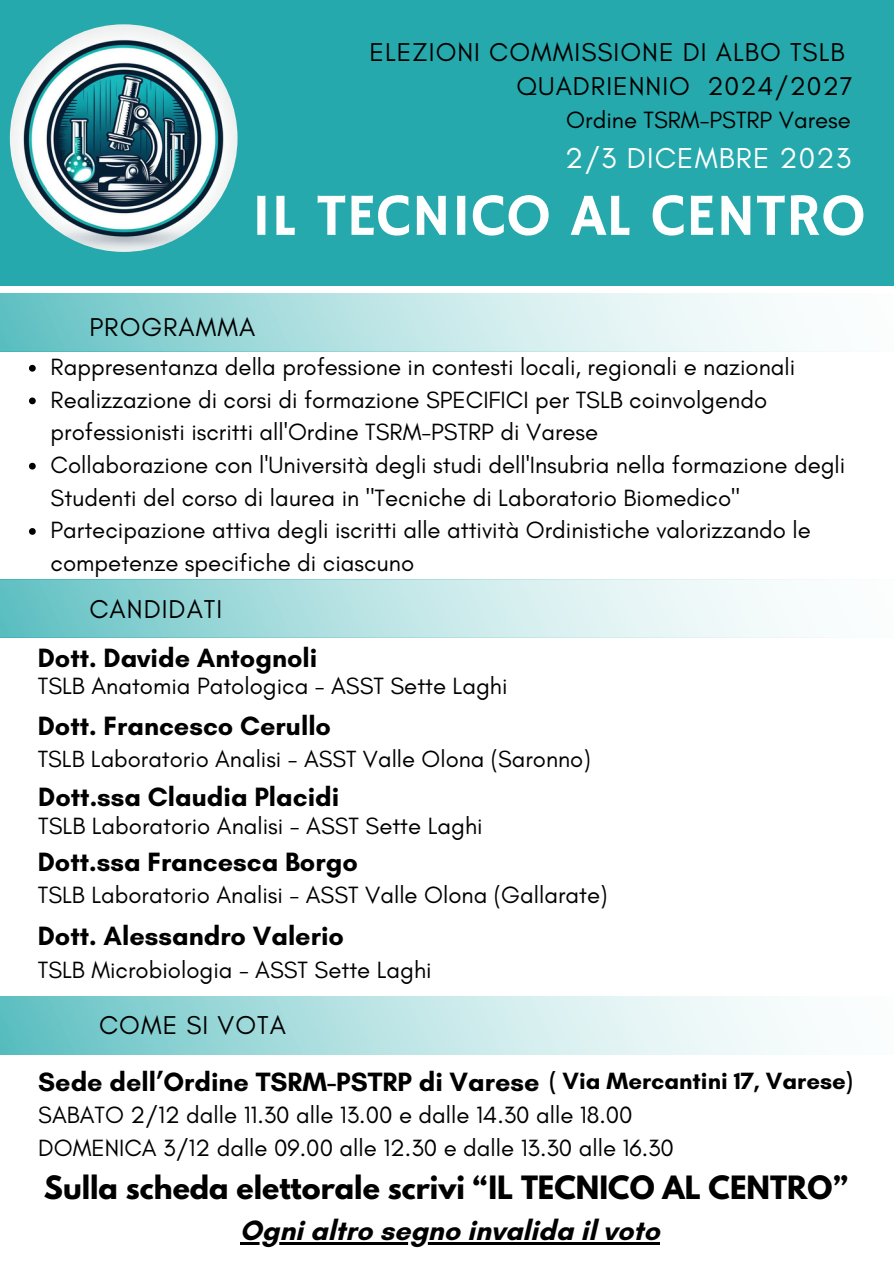
<style>
.page{position:relative;width:894px;height:1264px;background:#fff}
.page>*{position:absolute;margin:0;border:0;box-sizing:border-box;transform-origin:0 0}
.t1{font:60px "Hammersmith One";color:#fff}
.t2{font:29.4px "Glacial Indifference";letter-spacing:.04em;color:#fff}
.t3{font:700 28.5px "League Spartan";color:#000}
.t4{font:700 28.5px "Glacial Indifference";color:#000}
.t5{font:700 27px "Glacial Indifference";color:#000}
.t6{font:26.25px "Glacial Indifference";letter-spacing:.04em;color:#000}
.t7{font:24px/32.7px "Glacial Indifference";color:#000}
.t8{font:700 24px "Glacial Indifference";color:#000}
.t9{font:23.85px "Glacial Indifference";color:#000}
</style>
<div class="page">
<div style="left:0;top:0;width:893px;height:285px;background:#25a9ac"></div>
<svg style="left:0;top:294px;width:786px;height:57px;background:#b8e2e3"></svg>
<svg style="left:0;top:579px;width:847px;height:58px"></svg>
<svg style="left:0;top:996px;width:796px;height:58px;background:#b7e2e3"></svg>
<img style="left:10px;top:24px;width:227px;height:228px;border-radius:50%">
<svg style="left:29px;top:365px;width:7px;height:6px"></svg>
<svg style="left:29px;top:397px;width:7px;height:7px"></svg>
<svg style="left:29px;top:463px;width:7px;height:6px"></svg>
<svg style="left:29px;top:528px;width:7px;height:7px"></svg>
<hr style="left:240px;top:1241px;width:419px;height:3px;background:#000">
<p class="t6" style="left:369px;top:36px;width:476px">ELEZIONI COMMISSIONE DI ALBO TSLB</p>
<p class="t6" style="left:516px;top:70px;width:338px">QUADRIENNIO 2024/2027</p>
<p class="t7" style="left:566px;top:103px;width:286px">Ordine TSRM-PSTRP Varese</p>
<p class="t2" style="left:565px;top:140px;width:287px">2/3 DICEMBRE 2023</p>
<p class="t1" style="left:251px;top:181px;width:616px">IL TECNICO AL CENTRO</p>
<p class="t6" style="left:89px;top:311px;width:167px">PROGRAMMA</p>
<p class="t7" style="left:51px;top:350px;width:746px">Rappresentanza della professione in contesti locali, regionali e nazionali</p>
<p class="t7" style="left:51px;top:383px;width:718px">Realizzazione di corsi di formazione SPECIFICI per TSLB coinvolgendo professionisti iscritti all'Ordine TSRM-PSTRP di Varese</p>
<p class="t7" style="left:51px;top:448px;width:796px">Collaborazione con l'Università degli studi dell'Insubria nella formazione degli<br>Studenti del corso di laurea in "Tecniche di Laboratorio Biomedico"</p>
<p class="t7" style="left:51px;top:513px;width:761px">Partecipazione attiva degli iscritti alle attività Ordinistiche valorizzando le competenze specifiche di ciascuno</p>
<p class="t6" style="left:89px;top:592px;width:134px">CANDIDATI</p>
<p class="t5" style="left:38px;top:641px;width:281px">Dott. Davide Antognoli</p>
<p class="t7" style="left:38px;top:669px;width:471px">TSLB Anatomia Patologica - ASST Sette Laghi</p>
<p class="t5" style="left:38px;top:709px;width:295px">Dott. Francesco Cerullo</p>
<p class="t9" style="left:38px;top:744px;width:554px">TSLB Laboratorio Analisi - ASST Valle Olona (Saronno)</p>
<p class="t5" style="left:38px;top:780px;width:302px">Dott.ssa Claudia Placidi</p>
<p class="t7" style="left:38px;top:809px;width:446px">TSLB Laboratorio Analisi - ASST Sette Laghi</p>
<p class="t5" style="left:38px;top:845px;width:321px">Dott.ssa Francesca Borgo</p>
<p class="t7" style="left:38px;top:878px;width:571px">TSLB Laboratorio Analisi - ASST Valle Olona (Gallarate)</p>
<p class="t5" style="left:38px;top:919px;width:307px">Dott. Alessandro Valerio</p>
<p class="t7" style="left:38px;top:953px;width:395px">TSLB Microbiologia - ASST Sette Laghi</p>
<p class="t6" style="left:99px;top:1009px;width:188px">COME SI VOTA</p>
<p class="t5" style="left:38px;top:1065px;width:502px">Sede dell’Ordine TSRM-PSTRP di Varese</p>
<p class="t8" style="left:549px;top:1066px;width:304px">( Via Mercantini 17, Varese)</p>
<p class="t7" style="left:38px;top:1098px;width:595px">SABATO 2/12 dalle 11.30 alle 13.00 e dalle 14.30 alle 18.00</p>
<p class="t7" style="left:38px;top:1130px;width:637px">DOMENICA 3/12 dalle 09.00 alle 12.30 e dalle 13.30 alle 16.30</p>
<p class="t3" style="left:44px;top:1173px;width:805px">Sulla scheda elettorale scrivi “IL TECNICO AL CENTRO”</p>
<p class="t4" style="left:240px;top:1212px;width:421px">Ogni altro segno invalida il voto</p>
</div>
